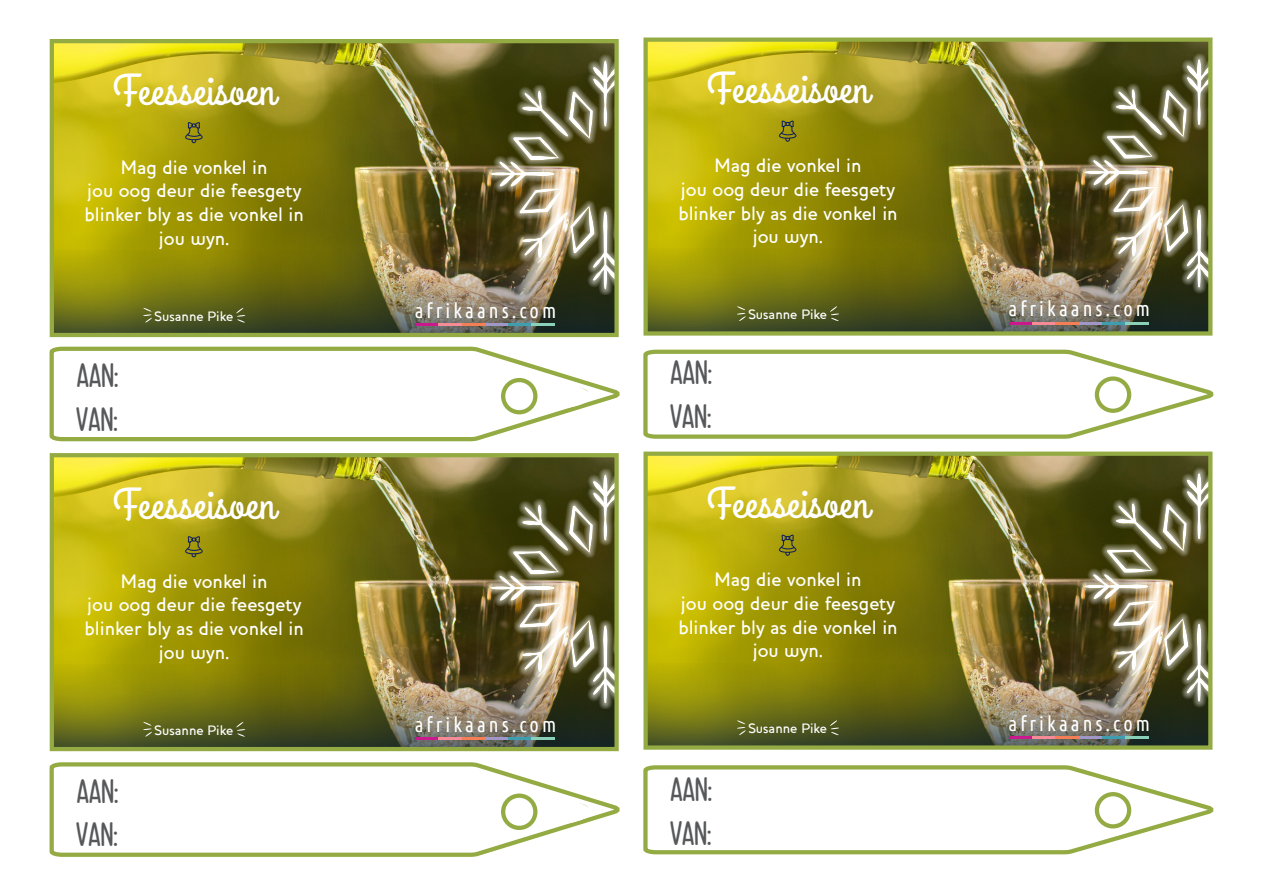
<style>
.page{position:relative;width:1263px;height:893px;background:#fff}
.page>*{position:absolute;margin:0;border:0;box-sizing:border-box;transform-origin:0 0}
.t1{font:43.65px "Grand Hotel";letter-spacing:.01em;color:#fff}
.t2{font:34.35px "Mf Hey Pretty Girl";color:#57585a}
.t3{font:20.25px "Ubuntu Condensed";letter-spacing:.15em;color:#fff}
.t4{font:500 19.8px/23.7px "Houschka";color:#fff;text-align:center}
.t5{font:500 14.1px "Houschka";color:#fff}
</style>
<div class="page">
<svg style="left:49px;top:346px;width:571px;height:96px"></svg>
<div style="left:500px;top:383px;width:91px;height:27px;background:#fff;border-radius:50%"></div>
<div style="left:501px;top:378px;width:36px;height:36px;border:4px solid #94ab44;border-radius:50%"></div>
<svg style="left:49px;top:762px;width:571px;height:95px"></svg>
<div style="left:500px;top:798px;width:91px;height:27px;background:#fff;border-radius:50%"></div>
<div style="left:501px;top:793px;width:36px;height:37px;border:4px solid #94ab44;border-radius:50%"></div>
<svg style="left:643px;top:349px;width:571px;height:90px"></svg>
<div style="left:1093px;top:381px;width:92px;height:27px;background:#fff;border-radius:50%"></div>
<div style="left:1095px;top:376px;width:36px;height:37px;border:4px solid #94ab44;border-radius:50%"></div>
<svg style="left:643px;top:765px;width:571px;height:90px"></svg>
<div style="left:1093px;top:797px;width:92px;height:27px;background:#fff;border-radius:50%"></div>
<div style="left:1095px;top:792px;width:36px;height:36px;border:4px solid #94ab44;border-radius:50%"></div>
<img style="left:433px;top:44px;width:181px;height:206px">
<img style="left:55px;top:44px;width:378px;height:206px">
<img style="left:55px;top:250px;width:559px;height:82px">
<hr style="left:415px;top:323px;width:24px;height:3px;background:#ca188d">
<hr style="left:439px;top:323px;width:23px;height:3px;background:#f48b96">
<hr style="left:462px;top:323px;width:23px;height:3px;background:#f47f56">
<hr style="left:485px;top:323px;width:23px;height:3px;background:#a196c8">
<hr style="left:508px;top:323px;width:24px;height:3px;background:#3f9ead">
<hr style="left:532px;top:323px;width:23px;height:3px;background:#8acfb7">
<svg style="left:143px;top:308px;width:9px;height:15px"></svg>
<svg style="left:236px;top:308px;width:9px;height:15px"></svg>
<svg style="left:185px;top:122px;width:18px;height:21px"></svg>
<svg style="left:485px;top:55px;width:129px;height:240px"></svg>
<div style="left:490px;top:61px;width:126px;height:229px;background:#f8bb15;opacity:.75"></div>
<div style="left:50px;top:39px;width:569px;height:298px;border:4px solid #94ab44"></div>
<img style="left:1027px;top:43px;width:180px;height:206px">
<img style="left:648px;top:43px;width:379px;height:206px">
<img style="left:648px;top:249px;width:559px;height:82px">
<hr style="left:1009px;top:322px;width:23px;height:3px;background:#ca188d">
<hr style="left:1032px;top:322px;width:24px;height:3px;background:#f48b96">
<hr style="left:1056px;top:322px;width:23px;height:3px;background:#f47f56">
<hr style="left:1079px;top:322px;width:23px;height:3px;background:#a196c8">
<hr style="left:1102px;top:322px;width:23px;height:3px;background:#3f9ead">
<hr style="left:1125px;top:322px;width:24px;height:3px;background:#8acfb7">
<svg style="left:737px;top:306px;width:9px;height:15px"></svg>
<svg style="left:830px;top:306px;width:9px;height:15px"></svg>
<svg style="left:779px;top:120px;width:18px;height:22px"></svg>
<svg style="left:1079px;top:53px;width:128px;height:241px"></svg>
<div style="left:1084px;top:59px;width:126px;height:229px;background:#f8bb15;opacity:.75"></div>
<div style="left:643px;top:38px;width:569px;height:298px;border:4px solid #94ab44"></div>
<img style="left:433px;top:458px;width:181px;height:206px">
<img style="left:55px;top:458px;width:378px;height:206px">
<img style="left:55px;top:664px;width:559px;height:82px">
<hr style="left:415px;top:737px;width:24px;height:3px;background:#ca188d">
<hr style="left:439px;top:737px;width:23px;height:3px;background:#f48b96">
<hr style="left:462px;top:737px;width:23px;height:3px;background:#f47f56">
<hr style="left:485px;top:737px;width:23px;height:3px;background:#a196c8">
<hr style="left:508px;top:737px;width:24px;height:3px;background:#3f9ead">
<hr style="left:532px;top:737px;width:23px;height:3px;background:#8acfb7">
<svg style="left:143px;top:722px;width:9px;height:15px"></svg>
<svg style="left:236px;top:722px;width:9px;height:15px"></svg>
<svg style="left:185px;top:536px;width:18px;height:21px"></svg>
<svg style="left:485px;top:469px;width:129px;height:240px"></svg>
<div style="left:490px;top:475px;width:126px;height:229px;background:#f8bb15;opacity:.75"></div>
<div style="left:50px;top:453px;width:569px;height:298px;border:4px solid #94ab44"></div>
<img style="left:1027px;top:457px;width:180px;height:206px">
<img style="left:648px;top:457px;width:379px;height:206px">
<img style="left:648px;top:663px;width:559px;height:82px">
<hr style="left:1009px;top:736px;width:23px;height:3px;background:#ca188d">
<hr style="left:1032px;top:736px;width:24px;height:3px;background:#f48b96">
<hr style="left:1056px;top:736px;width:23px;height:3px;background:#f47f56">
<hr style="left:1079px;top:736px;width:23px;height:3px;background:#a196c8">
<hr style="left:1102px;top:736px;width:23px;height:3px;background:#3f9ead">
<hr style="left:1125px;top:736px;width:24px;height:3px;background:#8acfb7">
<svg style="left:737px;top:720px;width:9px;height:15px"></svg>
<svg style="left:830px;top:720px;width:9px;height:15px"></svg>
<svg style="left:779px;top:534px;width:18px;height:22px"></svg>
<svg style="left:1079px;top:467px;width:128px;height:241px"></svg>
<div style="left:1084px;top:473px;width:126px;height:229px;background:#f8bb15;opacity:.75"></div>
<div style="left:643px;top:452px;width:569px;height:298px;border:4px solid #94ab44"></div>
<p class="t1" style="left:113px;top:63px;width:163px">Feesseisoen</p>
<p class="t4" style="left:85px;top:155px;width:221px">Mag die vonkel in<br>jou oog deur die feesgety blinker bly as die vonkel in jou wyn.</p>
<p class="t1" style="left:707px;top:61px;width:163px">Feesseisoen</p>
<p class="t4" style="left:678px;top:154px;width:221px">Mag die vonkel in<br>jou oog deur die feesgety blinker bly as die vonkel in jou wyn.</p>
<p class="t2" style="left:77px;top:355px;width:43px">AAN:</p>
<p class="t2" style="left:76px;top:398px;width:43px">VAN:</p>
<p class="t5" style="left:155px;top:307px;width:80px">Susanne Pike</p>
<p class="t3" style="left:1008px;top:297px;width:143px">afrikaans.com</p>
<p class="t3" style="left:415px;top:298px;width:143px">afrikaans.com</p>
<p class="t5" style="left:748px;top:306px;width:80px">Susanne Pike</p>
<p class="t2" style="left:671px;top:352px;width:43px">AAN:</p>
<p class="t2" style="left:670px;top:395px;width:43px">VAN:</p>
<p class="t1" style="left:113px;top:477px;width:163px">Feesseisoen</p>
<p class="t4" style="left:85px;top:569px;width:221px">Mag die vonkel in<br>jou oog deur die feesgety blinker bly as die vonkel in jou wyn.</p>
<p class="t1" style="left:707px;top:475px;width:163px">Feesseisoen</p>
<p class="t4" style="left:678px;top:568px;width:221px">Mag die vonkel in<br>jou oog deur die feesgety blinker bly as die vonkel in jou wyn.</p>
<p class="t2" style="left:77px;top:770px;width:43px">AAN:</p>
<p class="t2" style="left:76px;top:814px;width:43px">VAN:</p>
<p class="t5" style="left:155px;top:721px;width:80px">Susanne Pike</p>
<p class="t3" style="left:1008px;top:711px;width:143px">afrikaans.com</p>
<p class="t3" style="left:415px;top:712px;width:143px">afrikaans.com</p>
<p class="t5" style="left:748px;top:720px;width:80px">Susanne Pike</p>
<p class="t2" style="left:671px;top:769px;width:43px">AAN:</p>
<p class="t2" style="left:670px;top:812px;width:43px">VAN:</p>
</div>
